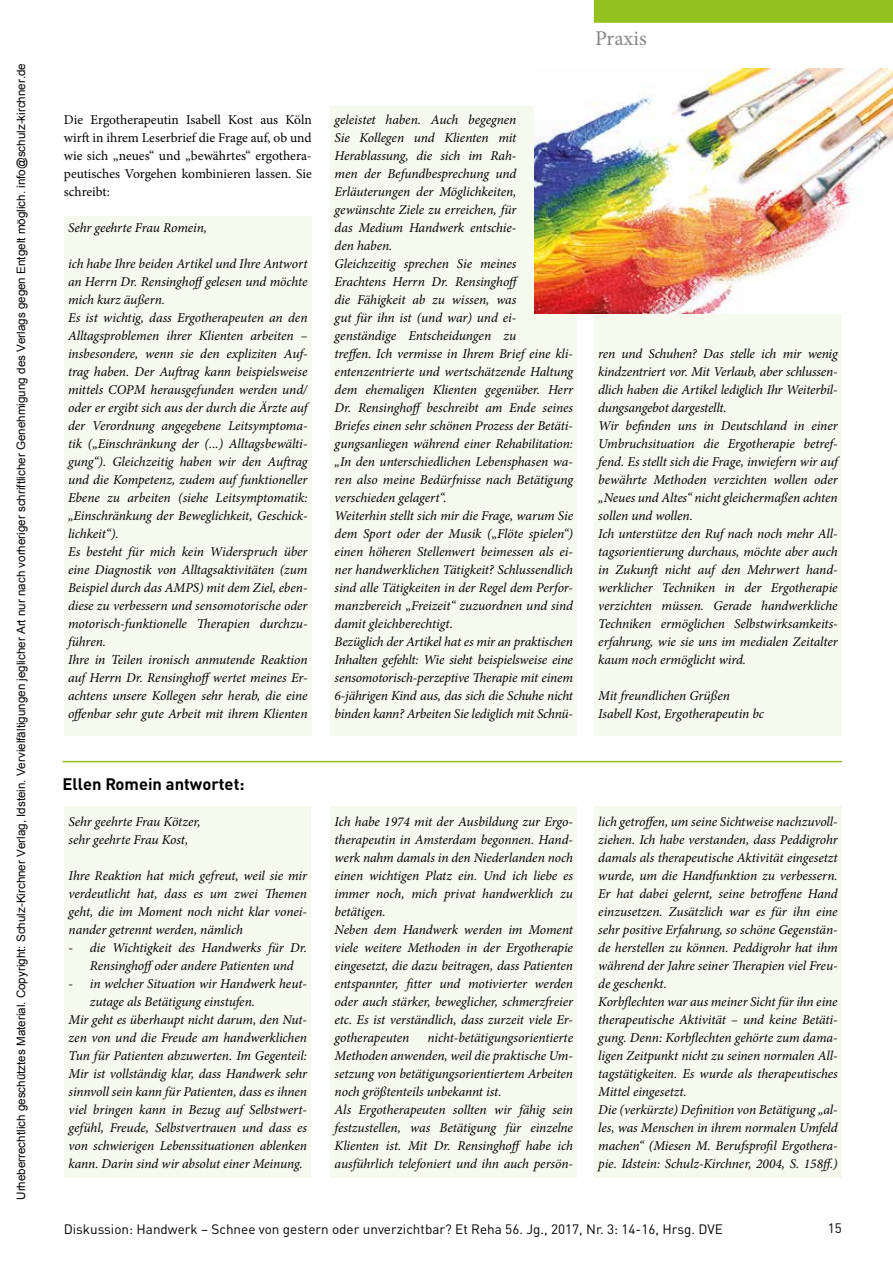
<style>
.page{position:relative;width:893px;height:1263px;background:#fff}
.page>*{position:absolute;margin:0;border:0;box-sizing:border-box;transform-origin:0 0}
.t1{font:21px "Minion Pro";color:#878787}
.t2{font:700 16.5px "DINOT";color:#000}
.t3{font:italic 13.5px/18px "Minion Pro";letter-spacing:-.01em;color:#000}
.t4{font:13.5px/18px "Minion Pro";letter-spacing:-.005em;color:#000;text-align:justify}
.t5{font:13.5px "DIN";color:#000}
.t6{font:13.5px "DINOT";color:#000}
.t7{font:11.55px "Arial";color:#000}
</style>
<div class="page">
<div style="left:594px;top:0;width:299px;height:23px;background:#95c11f"></div>
<div style="left:64px;top:216px;width:248px;height:520px;background:#f6f9ed"></div>
<div style="left:330px;top:107px;width:247px;height:629px;background:#f6f9ed"></div>
<div style="left:594px;top:107px;width:248px;height:629px;background:#f6f9ed"></div>
<img style="left:534px;top:68px;width:359px;height:246px">
<div style="left:64px;top:806px;width:247px;height:372px;background:#f6f9ed"></div>
<div style="left:330px;top:806px;width:247px;height:372px;background:#f6f9ed"></div>
<div style="left:594px;top:806px;width:248px;height:372px;background:#f6f9ed"></div>
<hr style="left:62px;top:761px;width:780px;height:1px;background:#95c11f">
<p class="t7" style="left:14px;top:1200px;width:1138px;rotate:-90deg">Urheberrechtlich geschütztes Material. Copyright: Schulz-Kirchner Verlag, Idstein. Vervielfältigungen jeglicher Art nur nach vorheriger schriftlicher Genehmigung des Verlags gegen Entgelt möglich. info@schulz-kirchner.de</p>
<h1 class="t1" style="left:595px;top:25px;width:53px">Praxis</h1>
<p class="t4" style="left:64px;top:111px;width:249px">Die Ergotherapeutin Isabell Kost aus Köln wirft in ihrem Leserbrief die Frage auf, ob und wie sich „neues“ und „bewährtes“ ergothera&shy;peutisches Vorgehen kombinieren lassen. Sie schreibt:</p>
<p class="t3" style="left:68px;top:219px;width:141px">Sehr geehrte Frau Romein,</p>
<p class="t3" style="left:68px;top:255px;width:241px">ich habe Ihre beiden Artikel und Ihre Antwort an Herrn Dr. Rensinghoffgelesen und möchte mich kurz äußern.<br>Es ist wichtig, dass Ergotherapeuten an den Alltagsproblemen ihrer Klienten arbeiten – insbesondere, wenn sie den expliziten Auf&shy;trag haben. Der Auftrag kann beispielsweise mittels COPM herausgefunden werden und/ oder er ergibt sich aus der durch die Ärzte auf der Verordnung angegebene Leitsymptoma&shy;tik („Einschränkung der (...) Alltagsbewälti&shy;gung“). Gleichzeitig haben wir den Auftrag und die Kompetenz, zudem auf funktioneller Ebene zu arbeiten (siehe Leitsymptomatik: „Einschränkung der Beweglichkeit, Geschick&shy;lichkeit“).<br>Es besteht für mich kein Widerspruch über eine Diagnostik von Alltagsaktivitäten (zum Beispiel durch das AMPS) mit dem Ziel, eben&shy;diese zu verbessern und sensomotorische oder motorisch-funktionelle Therapien durchzu&shy;führen.<br>Ihre in Teilen ironisch anmutende Reaktion auf Herrn Dr. Rensinghoffwertet meines Er&shy;achtens unsere Kollegen sehr herab, die eine offenbar sehr gute Arbeit mit ihrem Klienten</p>
<p class="t3" style="left:335px;top:111px;width:240px">geleistet haben. Auch begegnen<br>Sie Kollegen und Klienten mit Herablassung, die sich im Rah-<br>men der Befundbesprechung und Erläuterungen der Möglichkeiten, gewünschte Ziele zu erreichen, für<br>das Medium Handwerk entschie-<br>den haben.<br>Gleichzeitig sprechen Sie meines<br>Erachtens Herrn Dr. Rensinghoff<br>die Fähigkeit ab zu wissen, was<br>gut für ihn ist (und war) und ei&shy;genständige Entscheidungen zu<br>treffen. Ich vermisse in Ihrem Brief eine kli&shy;entenzentrierte und wertschätzende Haltung dem ehemaligen Klienten gegenüber. Herr Dr. Rensinghoff beschreibt am Ende seines Briefes einen sehr schönen Prozess der Betäti&shy;gungsanliegen während einer Rehabilitation: „In den unterschiedlichen Lebensphasen wa&shy;ren also meine Bedürfnisse nach Betätigung verschieden gelagert“.<br>Weiterhin stellt sich mir die Frage, warum Sie dem Sport oder der Musik („Flöte spielen“) einen höheren Stellenwert beimessen als ei&shy;ner handwerklichen Tätigkeit? Schlussendlich sind alle Tätigkeiten in der Regel dem Perfor&shy;manzbereich „Freizeit“ zuzuordnen und sind damit gleichberechtigt.<br>Bezüglich der Artikel hat es mir an praktischen Inhalten gefehlt: Wie sieht beispielsweise eine sensomotorisch-perzeptive Therapie mit einem 6-jährigen Kind aus, das sich die Schuhe nicht binden kann? Arbeiten Sie lediglich mit Schnü-</p>
<p class="t3" style="left:598px;top:345px;width:241px">ren und Schuhen? Das stelle ich mir wenig kindzentriert vor. Mit Verlaub, aber schlussen&shy;dlich haben die Artikel lediglich Ihr Weiterbil&shy;dungsangebot dargestellt.<br>Wir befinden uns in Deutschland in einer Umbruchsituation die Ergotherapie betref&shy;fend. Es stellt sich die Frage, inwiefern wir auf bewährte Methoden verzichten wollen oder „Neues und Altes“ nicht gleichermaßen achten sollen und wollen.<br>Ich unterstütze den Ruf nach noch mehr All&shy;tagsorientierung durchaus, möchte aber auch in Zukunft nicht auf den Mehrwert hand&shy;werklicher Techniken in der Ergotherapie verzichten müssen. Gerade handwerkliche Techniken ermöglichen Selbstwirksamkeits&shy;erfahrung, wie sie uns im medialen Zeitalter kaum noch ermöglicht wird.</p>
<p class="t3" style="left:598px;top:687px;width:167px">Mit freundlichen Grüßen<br>Isabell Kost, Ergotherapeutin bc</p>
<p class="t2" style="left:62px;top:774px;width:184px">Ellen Romein antwortet:</p>
<p class="t3" style="left:69px;top:813px;width:134px">Sehr geehrte Frau Kötzer, sehr geehrte Frau Kost,</p>
<p class="t3" style="left:69px;top:867px;width:240px;text-align:justify">Ihre Reaktion hat mich gefreut, weil sie mir verdeutlicht hat, dass es um zwei Themen geht, die im Moment noch nicht klar vonei&shy;nander getrennt werden, nämlich</p>
<p class="t3" style="left:69px;top:939px;width:240px;text-align:center">- die Wichtigkeit des Handwerks für Dr.<br>Rensinghoffoder andere Patienten und</p>
<p class="t3" style="left:69px;top:975px;width:240px">- in welcher Situation wir Handwerk heut-</p>
<p class="t3" style="left:90px;top:993px;width:167px">zutage als Betätigung einstufen.</p>
<p class="t3" style="left:69px;top:1011px;width:240px">Mir geht es überhaupt nicht darum, den Nut-</p>
<p class="t3" style="left:69px;top:1029px;width:240px">zen von und die Freude am handwerklichen</p>
<p class="t3" style="left:69px;top:1047px;width:240px">Tun für Patienten abzuwerten. Im Gegenteil:</p>
<p class="t3" style="left:69px;top:1065px;width:240px">Mir ist vollständig klar, dass Handwerk sehr</p>
<p class="t3" style="left:69px;top:1083px;width:240px">sinnvoll sein kann für Patienten, dass es ihnen</p>
<p class="t3" style="left:69px;top:1101px;width:240px">viel bringen kann in Bezug auf Selbstwert-</p>
<p class="t3" style="left:69px;top:1119px;width:240px">gefühl, Freude, Selbstvertrauen und dass es</p>
<p class="t3" style="left:69px;top:1137px;width:240px">von schwierigen Lebenssituationen ablenken</p>
<p class="t3" style="left:69px;top:1155px;width:236px">kann. Darin sind wir absolut einer Meinung.</p>
<p class="t3" style="left:335px;top:813px;width:240px">Ich habe 1974 mit der Ausbildung zur Ergo&shy;therapeutin in Amsterdam begonnen. Hand&shy;werk nahm damals in den Niederlanden noch einen wichtigen Platz ein. Und ich liebe es immer noch, mich privat handwerklich zu betätigen.<br>Neben dem Handwerk werden im Moment viele weitere Methoden in der Ergotherapie eingesetzt, die dazu beitragen, dass Patienten entspannter, fitter und motivierter werden oder auch stärker, beweglicher, schmerzfreier etc. Es ist verständlich, dass zurzeit viele Er&shy;gotherapeuten</p>
<p class="t3" style="left:335px;top:1029px;width:240px;text-indent:93px">nicht-betätigungsorientierte Methoden anwenden, weil die praktische Um&shy;setzung von betätigungsorientiertem Arbeiten noch größtenteils unbekannt ist.<br>Als Ergotherapeuten sollten wir fähig sein festzustellen, was Betätigung für einzelne Klienten ist. Mit Dr. Rensinghoff habe ich ausführlich telefoniert und ihn auch persön-</p>
<p class="t3" style="left:598px;top:813px;width:241px">lich getroffen, um seine Sichtweise nachzuvoll&shy;ziehen. Ich habe verstanden, dass Peddigrohr damals als therapeutische Aktivität eingesetzt wurde, um die Handfunktion zu verbessern.<br>Er hat dabei gelernt, seine betroffene Hand einzusetzen. Zusätzlich war es für ihn eine sehr positive Erfahrung, so schöne Gegenstän&shy;de herstellen zu können. Peddigrohr hat ihm während der Jahre seiner Therapien viel Freu&shy;de geschenkt.<br>Korbflechten war aus meiner Sicht für ihn eine therapeutische Aktivität – und keine Betäti&shy;gung. Denn: Korbflechten gehörte zum dama&shy;ligen Zeitpunkt nicht zu seinen normalen All&shy;tagstätigkeiten. Es wurde als therapeutisches Mittel eingesetzt.<br>Die (verkürzte) Definition von Betätigung „al&shy;les, was Menschen in ihrem normalen Umfeld machen“ (Miesen M. Berufsprofil Ergothera&shy;pie. Idstein: Schulz-Kirchner, 2004, S. 158ff.)</p>
<p class="t5" style="left:64px;top:1220px;width:660px">Diskussion: Handwerk – Schnee von gestern oder unverzichtbar? Et Reha 56. Jg., 2017, Nr. 3: 14-16, Hrsg. DVE</p>
<p class="t6" style="left:828px;top:1220px;width:16px">15</p>
</div>
